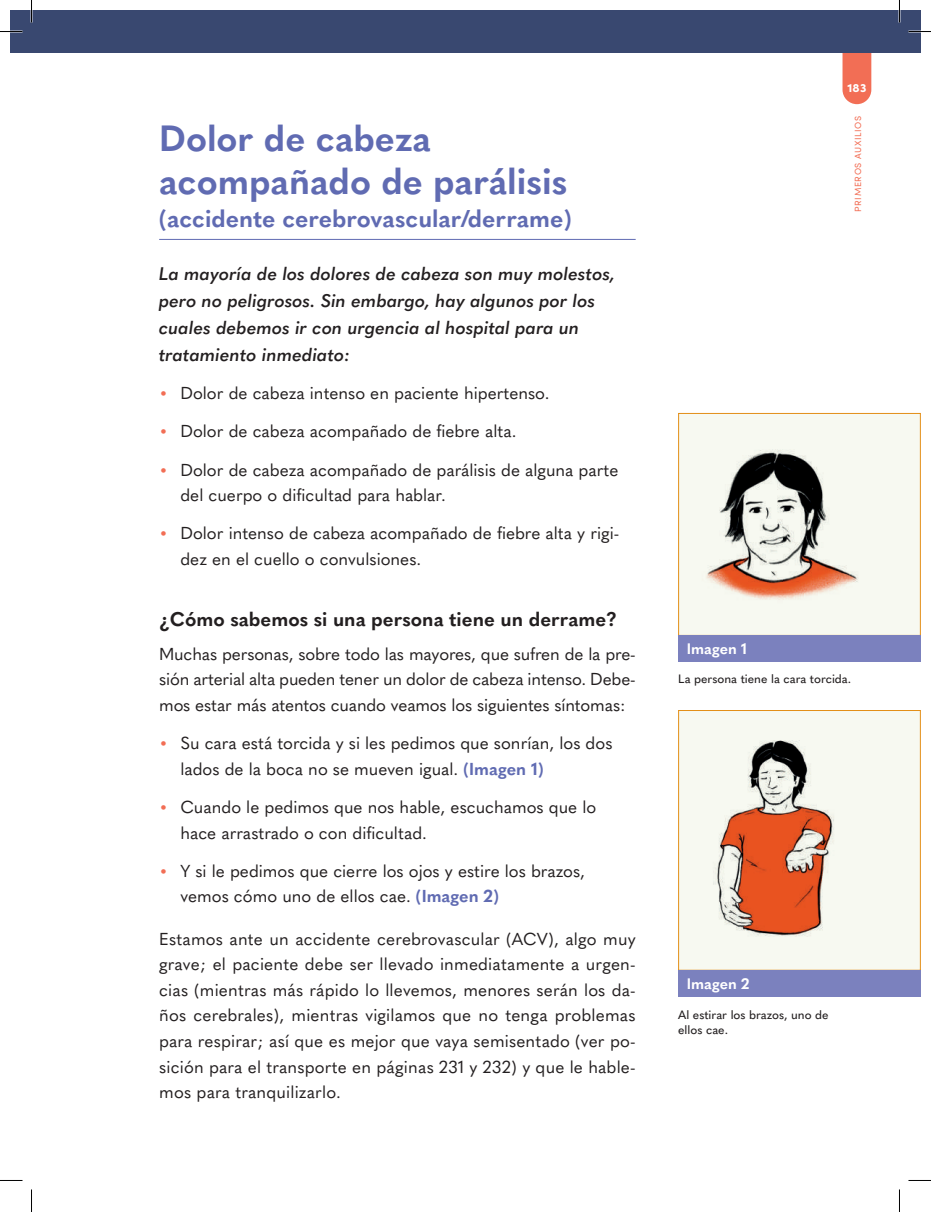
<style>
.page{position:relative;width:931px;height:1212px;background:#fff}
.page>*{position:absolute;margin:0;border:0;box-sizing:border-box;transform-origin:0 0}
.t1{font:700 36px/43.2px "Quasimoda";color:#606bb2}
.t2{font:700 24px "Quasimoda";color:#606bb2}
.t3{font:700 19.5px "Quasimoda";color:#231f20}
.t4{font:italic 600 18px/27px "Quasimoda";color:#231f20}
.t5{font:17.1px/25.5px "Quasimoda";color:#231f20}
.t6{font:700 15px "Quasimoda";color:#fff}
.t7{font:500 12px/15px "Quasimoda";color:#231f20}
.t8{font:900 12px "Sofia Pro";color:#fff}
.t9{font:9px "Sofia Pro";letter-spacing:.07em;color:#f26e55}
.s1{font-weight:700;font-size:15px;color:#f26e55}
.s2{font-weight:700;color:#606bb2}
</style>
<div class="page">
<svg style="left:842px;top:53px;width:29px;height:51px"></svg>
<div style="left:10px;top:10px;width:910px;height:43px;background:#394870"></div>
<hr style="left:159px;top:239px;width:476px;height:1px;background:#606bb2">
<div style="left:678px;top:413px;width:242px;height:222px;background:#f7f9f1"></div>
<div style="left:678px;top:413px;width:242px;height:222px;border:1px solid #e38f18"></div>
<div style="left:678px;top:635px;width:242px;height:27px;background:#7b81be"></div>
<img style="left:706px;top:449px;width:152px;height:151px">
<div style="left:678px;top:710px;width:242px;height:259px;background:#f7f9f1"></div>
<div style="left:678px;top:710px;width:242px;height:260px;border:1px solid #e38f18"></div>
<div style="left:678px;top:970px;width:242px;height:26px;background:#7b81be"></div>
<img style="left:713px;top:740px;width:121px;height:197px">
<hr style="left:898px;top:0;width:2px;height:22px;background:#fff">
<svg style="left:0;top:31px;width:22px;height:1px"></svg>
<svg style="left:908px;top:31px;width:22px;height:1px"></svg>
<svg style="left:31px;top:0;width:1px;height:22px"></svg>
<svg style="left:31px;top:1189px;width:1px;height:22px"></svg>
<svg style="left:899px;top:0;width:1px;height:22px"></svg>
<svg style="left:899px;top:1189px;width:1px;height:22px"></svg>
<h1 class="t1" style="left:159px;top:114px;width:409px">Dolor de cabeza acompañado de parálisis</h1>
<h2 class="t2" style="left:159px;top:200px;width:414px">(accidente cerebrovascular/derrame)</h2>
<p class="t4" style="left:159px;top:258px;width:458px">La mayoría de los dolores de cabeza son muy molestos, pero no peligrosos. Sin embargo, hay algunos por los cuales debemos ir con urgencia al hospital para un tratamiento inmediato:</p>
<p class="t5" style="left:159px;top:379px;width:392px"><span class="s1">•</span> Dolor de cabeza intenso en paciente hipertenso.</p>
<p class="t5" style="left:159px;top:417px;width:359px"><span class="s1">•</span> Dolor de cabeza acompañado de fiebre alta.</p>
<p class="t5" style="left:180px;top:455px;width:439px;text-indent:-21px"><span class="s1">•</span> Dolor de cabeza acompañado de parálisis de alguna parte del cuerpo o dificultad para hablar.</p>
<p class="t5" style="left:180px;top:519px;width:440px;text-indent:-21px"><span class="s1">•</span> Dolor intenso de cabeza acompañado de fiebre alta y rigi&shy;dez en el cuello o convulsiones.</p>
<p class="t3" style="left:159px;top:603px;width:459px">¿Cómo sabemos si una persona tiene un derrame?</p>
<p class="t5" style="left:159px;top:639px;width:478px;text-align:justify">Muchas personas, sobre todo las mayores, que sufren de la pre&shy;sión arterial alta pueden tener un dolor de cabeza intenso. Debe&shy;mos estar más atentos cuando veamos los siguientes síntomas:</p>
<p class="t5" style="left:180px;top:729px;width:433px;text-indent:-21px"><span class="s1">•</span> Su cara está torcida y si les pedimos que sonrían, los dos lados de la boca no se mueven igual. <span class="s2">(Imagen 1)</span></p>
<p class="t5" style="left:180px;top:792px;width:417px;text-indent:-21px"><span class="s1">•</span> Cuando le pedimos que nos hable, escuchamos que lo hace arrastrado o con dificultad.</p>
<p class="t5" style="left:180px;top:856px;width:406px;text-indent:-21px"><span class="s1">•</span> Y si le pedimos que cierre los ojos y estire los brazos, vemos cómo uno de ellos cae. <span class="s2">(Imagen 2)</span></p>
<p class="t5" style="left:159px;top:924px;width:478px;text-align:justify">Estamos ante un accidente cerebrovascular (ACV), algo muy grave; el paciente debe ser llevado inmediatamente a urgen&shy;cias (mientras más rápido lo llevemos, menores serán los da&shy;ños cerebrales), mientras vigilamos que no tenga problemas para respirar; así que es mejor que vaya semisentado (ver po&shy;sición para el transporte en páginas 231 y 232) y que le hable&shy;mos para tranquilizarlo.</p>
<p class="t8" style="left:847px;top:79px;width:21px">183</p>
<p class="t9" style="left:851px;top:212px;width:97px;rotate:-90deg">PRIMEROS AUXILIOS</p>
<p class="t6" style="left:686px;top:637px;width:62px">Imagen 1</p>
<p class="t7" style="left:678px;top:669px;width:174px">La persona tiene la cara torcida.</p>
<p class="t6" style="left:686px;top:971px;width:64px">Imagen 2</p>
<p class="t7" style="left:678px;top:1005px;width:152px">Al estirar los brazos, uno de ellos cae.</p>
</div>
